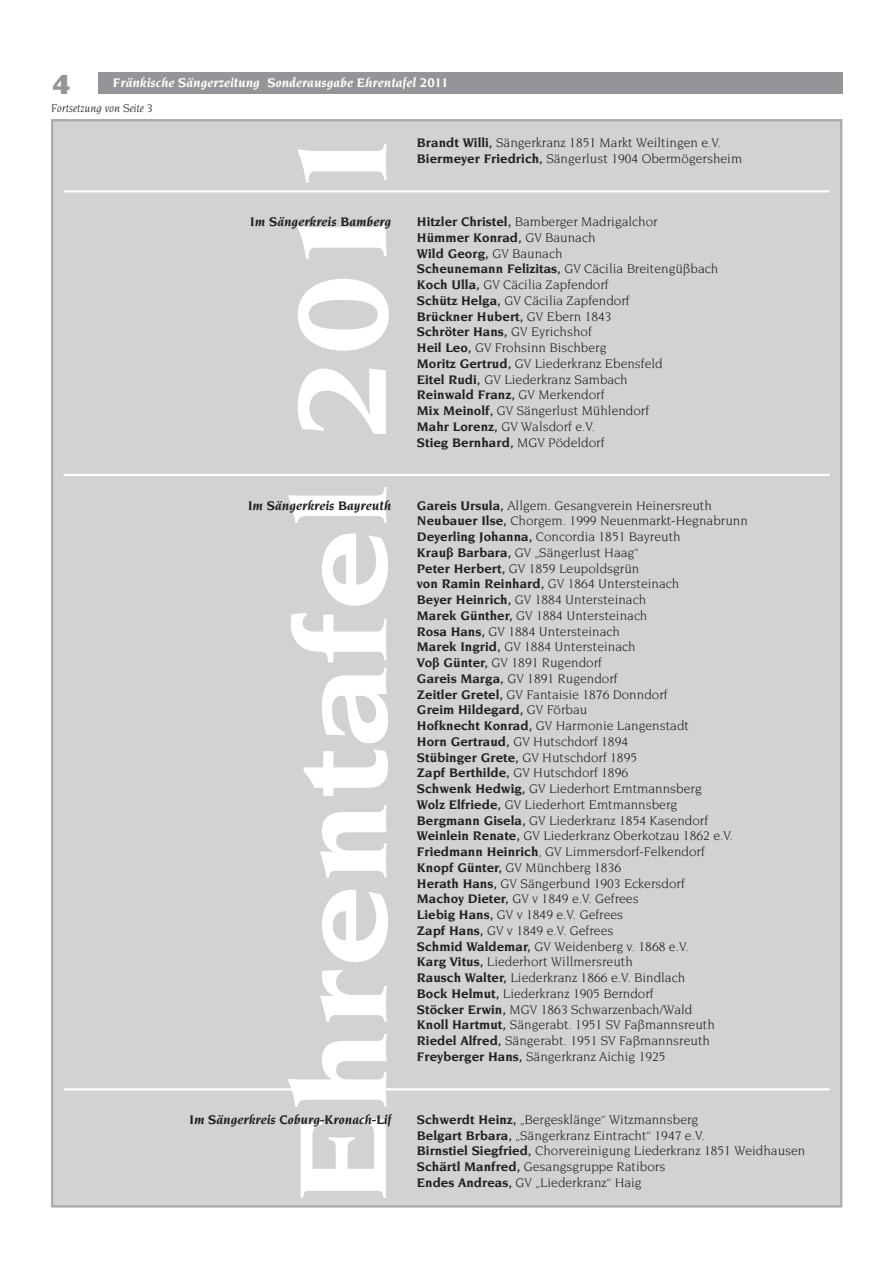
<style>
.page{position:relative;width:893px;height:1263px;background:#fff}
.page>*{position:absolute;margin:0;border:0;box-sizing:border-box;transform-origin:0 0}
.t1{font:700 134.4px "Novarese";letter-spacing:.01em;color:#fff;scale:1.11 1}
.t2{font:900 30px "Novarese";color:#939598}
.t3{font:13.5px/15.8px "Novarese";color:#231f20}
.t4{font:italic 700 13.5px "Novarese";color:#231f20}
.t5{font:italic 700 13.5px "Novarese";color:#fff}
.t6{font:italic 12px "Novarese";color:#231f20}
.s1{font-weight:700}
</style>
<div class="page">
<div style="left:98px;top:72px;width:744px;height:22px;background:#939598"></div>
<div style="left:53px;top:121px;width:787px;height:1084px;background:#d1d2d4"></div>
<hr style="left:64px;top:190px;width:765px;height:2px;background:#fff">
<hr style="left:64px;top:1088px;width:765px;height:3px;background:#fff">
<hr style="left:64px;top:474px;width:765px;height:2px;background:#fff">
<h2 class="t2" style="left:53px;top:72px;width:20px">4</h2>
<p class="t5" style="left:113px;top:77px;width:337px">Fränkische Sängerzeitung Sonderausgabe Ehrentafel 2011</p>
<p class="t6" style="left:51px;top:104px;width:103px">Fortsetzung von Seite 3</p>
<h1 class="t1" style="left:288px;top:1205px;width:978px;rotate:-90deg">Ehrentafel 2011</h1>
<p class="t3" style="left:417px;top:136px;width:327px"><span class="s1">Brandt Willi,</span> Sängerkranz 1851 Markt Weiltingen e.V.<br><span class="s1">Biermeyer Friedrich,</span> Sängerlust 1904 Obermögersheim</p>
<p class="t3" style="left:417px;top:214px;width:303px"><span class="s1">Hitzler Christel,</span> Bamberger Madrigalchor<br><span class="s1">Hümmer Konrad,</span> GV Baunach<br><span class="s1">Wild Georg,</span> GV Baunach<br><span class="s1">Scheunemann Felizitas,</span> GV Cäcilia Breitengüßbach <span class="s1">Koch Ulla,</span> GV Cäcilia Zapfendorf<br><span class="s1">Schütz Helga,</span> GV Cäcilia Zapfendorf<br><span class="s1">Brückner Hubert,</span> GV Ebern 1843<br><span class="s1">Schröter Hans,</span> GV Eyrichshof<br><span class="s1">Heil Leo,</span> GV Frohsinn Bischberg<br><span class="s1">Moritz Gertrud,</span> GV Liederkranz Ebensfeld<br><span class="s1">Eitel Rudi,</span> GV Liederkranz Sambach<br><span class="s1">Reinwald Franz,</span> GV Merkendorf<br><span class="s1">Mix Meinolf,</span> GV Sängerlust Mühlendorf<br><span class="s1">Mahr Lorenz,</span> GV Walsdorf e.V.<br><span class="s1">Stieg Bernhard,</span> MGV Pödeldorf</p>
<p class="t4" style="left:250px;top:216px;width:142px">Im Sängerkreis Bamberg</p>
<p class="t4" style="left:248px;top:499px;width:145px">Im Sängerkreis Bayreuth</p>
<p class="t3" style="left:417px;top:498px;width:332px"><span class="s1">Gareis Ursula,</span> Allgem. Gesangverein Heinersreuth <span class="s1">Neubauer Ilse,</span> Chorgem. 1999 Neuenmarkt-Hegnabrunn <span class="s1">Deyerling Johanna,</span> Concordia 1851 Bayreuth<br><span class="s1">Krauß Barbara,</span> GV „Sängerlust Haag“<br><span class="s1">Peter Herbert,</span> GV 1859 Leupoldsgrün<br><span class="s1">von Ramin Reinhard,</span> GV 1864 Untersteinach<br><span class="s1">Beyer Heinrich,</span> GV 1884 Untersteinach<br><span class="s1">Marek Günther,</span> GV 1884 Untersteinach<br><span class="s1">Rosa Hans,</span> GV 1884 Untersteinach<br><span class="s1">Marek Ingrid,</span> GV 1884 Untersteinach<br><span class="s1">Voß Günter,</span> GV 1891 Rugendorf<br><span class="s1">Gareis Marga,</span> GV 1891 Rugendorf<br><span class="s1">Zeitler Gretel,</span> GV Fantaisie 1876 Donndorf<br><span class="s1">Greim Hildegard,</span> GV Förbau<br><span class="s1">Hofknecht Konrad,</span> GV Harmonie Langenstadt<br><span class="s1">Horn Gertraud,</span> GV Hutschdorf 1894<br><span class="s1">Stübinger Grete,</span> GV Hutschdorf 1895<br><span class="s1">Zapf Berthilde,</span> GV Hutschdorf 1896<br><span class="s1">Schwenk Hedwig,</span> GV Liederhort Emtmannsberg<br><span class="s1">Wolz Elfriede,</span> GV Liederhort Emtmannsberg<br><span class="s1">Bergmann Gisela,</span> GV Liederkranz 1854 Kasendorf <span class="s1">Weinlein Renate,</span> GV Liederkranz Oberkotzau 1862 e.V.<br><span class="s1">Friedmann Heinrich</span>, GV Limmersdorf-Felkendorf<br><span class="s1">Knopf Günter,</span> GV Münchberg 1836<br><span class="s1">Herath Hans,</span> GV Sängerbund 1903 Eckersdorf<br><span class="s1">Machoy Dieter,</span> GV v 1849 e.V. Gefrees<br><span class="s1">Liebig Hans,</span> GV v 1849 e.V. Gefrees<br><span class="s1">Zapf Hans,</span> GV v 1849 e.V. Gefrees<br><span class="s1">Schmid Waldemar,</span> GV Weidenberg v. 1868 e.V.<br><span class="s1">Karg Vitus,</span> Liederhort Willmersreuth<br><span class="s1">Rausch Walter,</span> Liederkranz 1866 e.V. Bindlach<br><span class="s1">Bock Helmut,</span> Liederkranz 1905 Berndorf<br><span class="s1">Stöcker Erwin,</span> MGV 1863 Schwarzenbach/Wald<br><span class="s1">Knoll Hartmut,</span> Sängerabt. 1951 SV Faßmannsreuth <span class="s1">Riedel Alfred,</span> Sängerabt. 1951 SV Faßmannsreuth <span class="s1">Freyberger Hans,</span> Sängerkranz Aichig 1925</p>
<p class="t4" style="left:189px;top:1114px;width:203px">Im Sängerkreis Coburg-Kronach-Lif</p>
<p class="t3" style="left:417px;top:1112px;width:390px"><span class="s1">Schwerdt Heinz,</span> „Bergesklänge“ Witzmannsberg<br><span class="s1">Belgart Brbara,</span> „Sängerkranz Eintracht“ 1947 e.V.<br><span class="s1">Birnstiel Siegfried,</span> Chorvereinigung Liederkranz 1851 Weidhausen <span class="s1">Schärtl Manfred,</span> Gesangsgruppe Ratibors<br><span class="s1">Endes Andreas,</span> GV „Liederkranz“ Haig</p>
</div>
